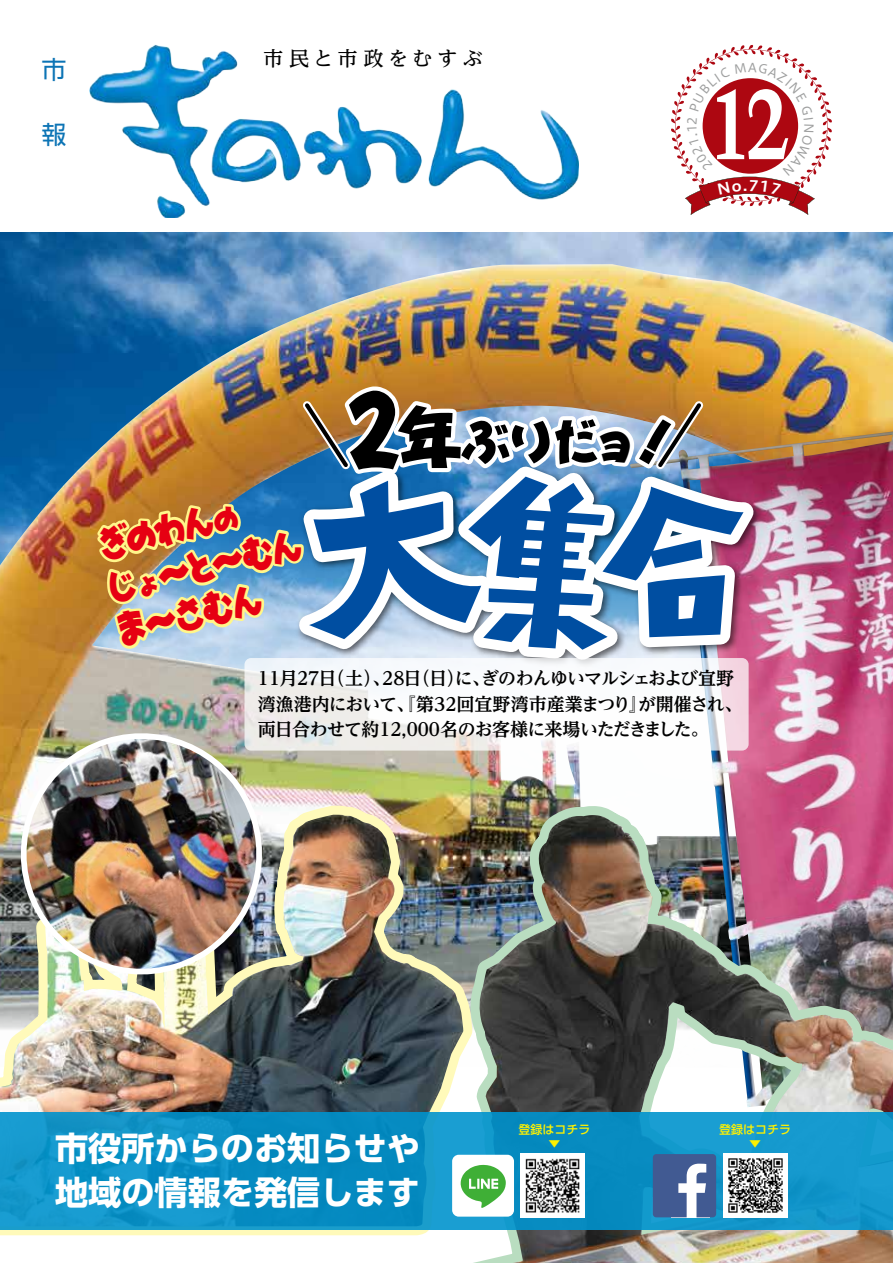
<style>
.page{position:relative;width:893px;height:1263px;background:#fff}
.page>*{position:absolute;margin:0;border:0;box-sizing:border-box;transform-origin:0 0}
.t1{font:700 100.2px "Crystal";color:#fff;scale:.75 1}
.t2{font:54.3px "DC Ai W5 90 pv RKSJ H";color:#000}
.t3{font:41.25px/43.8px "DC Ai W5 90 pv RKSJ H";color:#e60012;scale:.87 1}
.t4{font:700 33.15px "UD Shin Go Pro";color:#fff}
.t5{font:25.05px "UD Shin Go Pro";color:#0c74b5}
.t6{font:500 20.1px "UD Reimin Pro";letter-spacing:.23em;color:#000}
.t7{font:700 18px/25.5px "UD Reimin Pro";letter-spacing:-.035em;color:#000}
.t8{font:500 12px/13.5px "UD Shin Go Pro";color:#fff100;text-align:center}
.s1{font-size:34.05px}
.s2{font-size:103.8px}
.s3{font-size:69.3px}
.s4{font-size:41.55px}
</style>
<div class="page">
<img style="left:90px;top:45px;width:339px;height:172px">
<img style="left:0;top:232px;width:429px;height:32px">
<img style="left:0;top:264px;width:429px;height:529px">
<img style="left:429px;top:89px;width:464px;height:725px">
<img style="left:513px;top:814px;width:380px;height:449px">
<img style="left:0;top:815px;width:252px;height:297px">
<img style="left:2px;top:715px;width:250px;height:278px">
<svg style="left:0;top:1112px;width:893px;height:118px;background:#1194c9"></svg>
<img style="left:520px;top:1153px;width:64px;height:64px">
<img style="left:723px;top:1153px;width:64px;height:64px">
<svg style="left:653px;top:1154px;width:63px;height:63px"></svg>
<img style="left:252px;top:750px;width:261px;height:513px">
<svg style="left:244px;top:658px;width:505px;height:92px"></svg>
<svg style="left:671px;top:45px;width:161px;height:170px"></svg>
<img style="left:92px;top:381px;width:687px;height:277px">
<h3 class="t5" style="left:41px;top:50px;width:26px">市</h3>
<h3 class="t5" style="left:41px;top:115px;width:26px">報</h3>
<p class="t6" style="left:263px;top:42px;width:221px">市民と市政をむすぶ</p>
<h1 class="t1" style="left:708px;top:63px;width:112px">12</h1>
<h3 class="t3" style="left:90px;top:525px;width:236px;rotate:-13deg">ぎのわん<span class="s1">の<br></span>じょ〜と〜むんま〜さむん</h3>
<h2 class="t2" style="left:345px;top:415px;width:293px"><span class="s2">2</span><span class="s3">年</span>ぶりだ<span class="s4">ヨ</span></h2>
<p class="t7" style="left:258px;top:665px;width:486px">11月27日（土）、28日（日）に、ぎのわんゆいマルシェおよび宜野湾漁港内において、『第32回宜野湾市産業まつり』が開催され、両日合わせて約12,000名のお客様に来場いただきました。</p>
<p class="t8" style="left:518px;top:1123px;width:73px">登録はコチラ▼</p>
<p class="t8" style="left:719px;top:1123px;width:73px">登録はコチラ</p>
<h3 class="t4" style="left:55px;top:1121px;width:366px">市役所からのお知らせや</h3>
<p class="t8" style="left:749px;top:1136px;width:13px">▼</p>
<h3 class="t4" style="left:55px;top:1165px;width:366px">地域の情報を発信します</h3>
</div>
